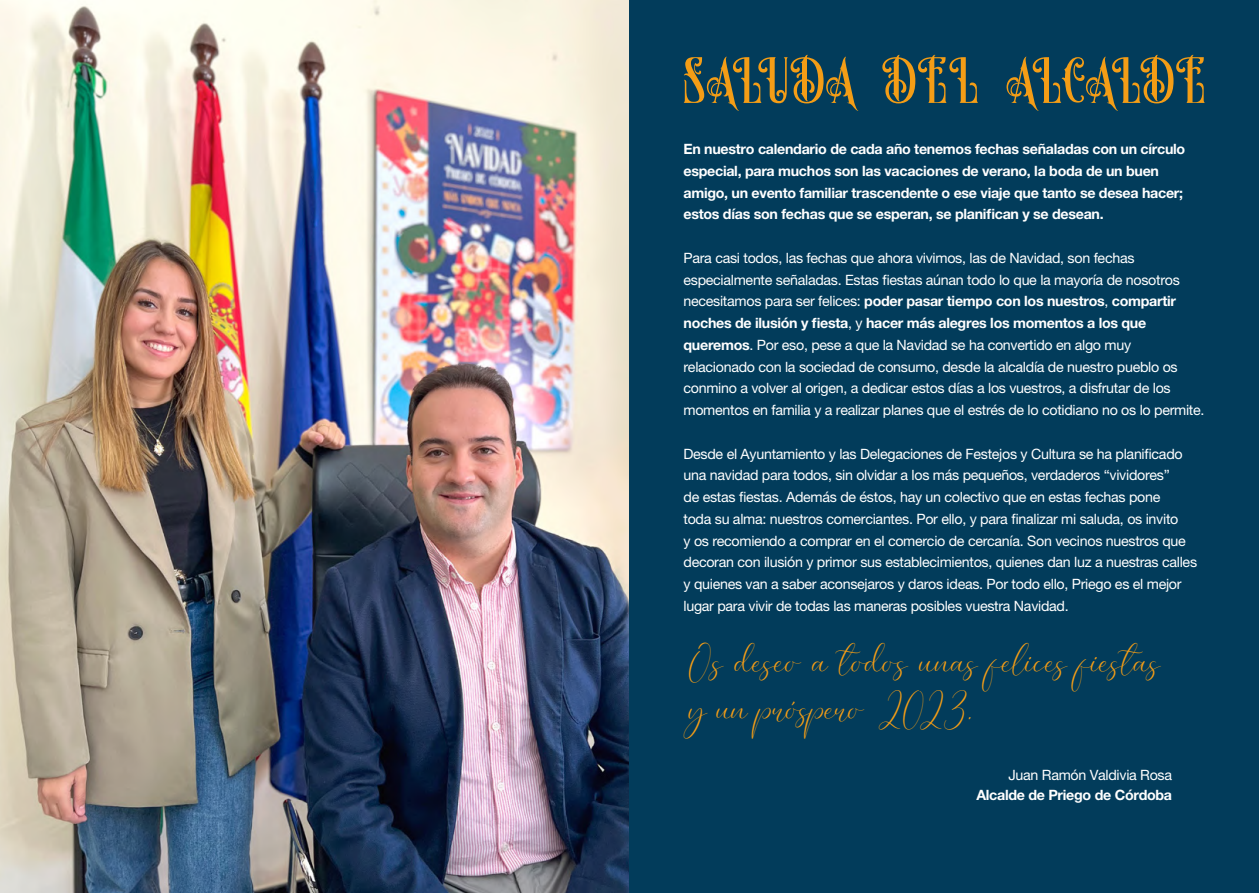
<style>
.page{position:relative;width:1259px;height:893px;background:#fff}
.page>*{position:absolute;margin:0;border:0;box-sizing:border-box;transform-origin:0 0}
.t1{font:45px/46.5px "Elegant DEMO";color:#f49d16}
.t2{font:14.25px/21.8px "Helvetica Neue LT Pro";letter-spacing:-.02em;color:#fff}
.t3{font:700 14.25px/21.8px "Helvetica Neue LT Pro";letter-spacing:-.02em;color:#fff}
.s1{font-weight:700}
</style>
<div class="page">
<img style="left:0;top:0;width:629px;height:893px">
<div style="left:629px;top:0;width:630px;height:893px;background:#023c5b"></div>
<svg style="left:683px;top:55px;width:175px;height:56px"></svg>
<svg style="left:882px;top:55px;width:96px;height:48px"></svg>
<svg style="left:1006px;top:55px;width:199px;height:56px"></svg>
<p class="t3" style="left:683px;top:138px;width:503px">En nuestro calendario de cada año tenemos fechas señaladas con un círculo especial, para muchos son las vacaciones de verano, la boda de un buen amigo, un evento familiar trascendente o ese viaje que tanto se desea hacer; estos días son fechas que se esperan, se planifican y se desean.</p>
<p class="t2" style="left:683px;top:247px;width:522px">Para casi todos, las fechas que ahora vivimos, las de Navidad, son fechas especialmente señaladas. Estas fiestas aúnan todo lo que la mayoría de nosotros necesitamos para ser felices: <span class="s1">poder pasar tiempo con los nuestros</span>, <span class="s1">compartir noches de ilusión y fiesta</span>, y <span class="s1">hacer más alegres los momentos a los que queremos</span>. Por eso, pese a que la Navidad se ha convertido en algo muy relacionado con la sociedad de consumo, desde la alcaldía de nuestro pueblo os conmino a volver al origen, a dedicar estos días a los vuestros, a disfrutar de los momentos en familia y a realizar planes que el estrés de lo cotidiano no os lo permite.</p>
<p class="t2" style="left:683px;top:443px;width:515px">Desde el Ayuntamiento y las Delegaciones de Festejos y Cultura se ha planificado una navidad para todos, sin olvidar a los más pequeños, verdaderos “vividores”<br>de estas fiestas. Además de éstos, hay un colectivo que en estas fechas pone<br>toda su alma: nuestros comerciantes. Por ello, y para finalizar mi saluda, os invito<br>y os recomiendo a comprar en el comercio de cercanía. Son vecinos nuestros que decoran con ilusión y primor sus establecimientos, quienes dan luz a nuestras calles y quienes van a saber aconsejaros y daros ideas. Por todo ello, Priego es el mejor lugar para vivir de todas las maneras posibles vuestra Navidad.</p>
<h1 class="t1" style="left:689px;top:641px;width:473px">Os deseo a todos unas felices fiestas y un próspero 2023.</h1>
<p class="t2" style="left:1008px;top:764px;width:165px">Juan Ramón Valdivia Rosa</p>
<p class="t3" style="left:976px;top:784px;width:197px">Alcalde de Priego de Córdoba</p>
</div>
